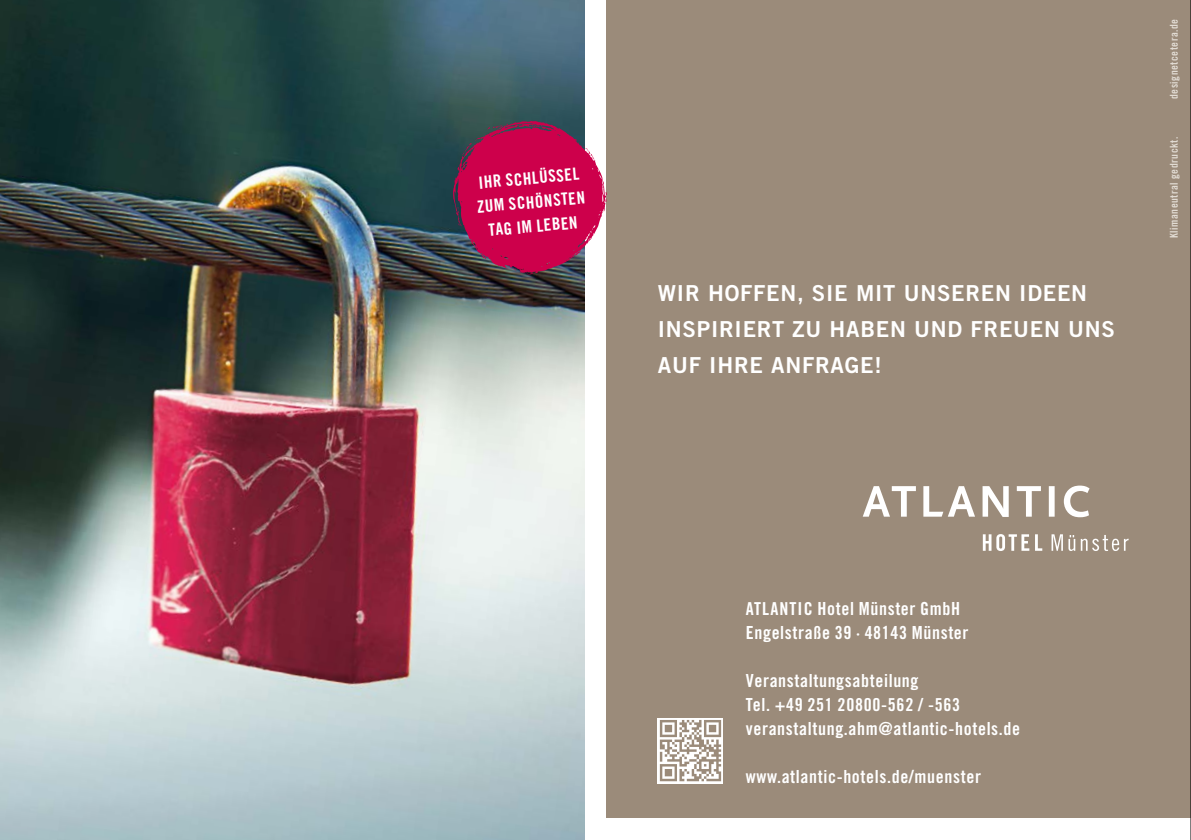
<style>
.page{position:relative;width:1191px;height:840px;background:#fff}
.page>*{position:absolute;margin:0;border:0;box-sizing:border-box;transform-origin:0 0}
.t1{font:22px/36px "Trade Gothic Bold Two";letter-spacing:.035em;color:#fff}
.t2{font:18px/24px "Trade Gothic Bold Cond Twenty";letter-spacing:.035em;color:#fff}
.t3{font:17.8px "Trade Gothic Bold Cond Twenty";letter-spacing:.04em;color:#fff}
.t4{font:17px/24px "Trade Gothic Bold Cond Twenty";color:#fff;text-align:center}
.t5{font:10.8px "Trade Gothic Bold Cond Twenty";letter-spacing:.05em;color:#e2dcd4}
.s1{font-size:17.8px}
.s2{font-size:18px}
</style>
<div class="page">
<img style="left:0;top:0;width:584px;height:839px">
<div style="left:607px;top:0;width:584px;height:816px;background:#9b8b7a"></div>
<svg style="left:453px;top:120px;width:154px;height:154px;background:#b3245b"></svg>
<svg style="left:862px;top:485px;width:227px;height:32px"></svg>
<svg style="left:982px;top:534px;width:146px;height:16px"></svg>
<svg style="left:658px;top:718px;width:65px;height:64px"></svg>
<svg style="left:660px;top:719px;width:61px;height:61px"></svg>
<hr style="left:1190px;top:0;width:1px;height:839px;background:#000">
<p class="t4" style="left:474px;top:171px;width:110px;rotate:-5deg">IHR SCHLÜSSEL<br>ZUM SCHÖNSTEN<br>TAG IM LEBEN</p>
<p class="t1" style="left:658px;top:274px;width:458px">WIR HOFFEN, SIE MIT UNSEREN IDEEN<br>INSPIRIERT ZU HABEN UND FREUEN UNS<br>AUF IHRE ANFRAGE!</p>
<p class="t5" style="left:1167px;top:99px;width:81px;rotate:-90deg">designetcetera.de</p>
<p class="t5" style="left:1167px;top:238px;width:103px;rotate:-90deg">Klimaneutral gedruckt.</p>
<p class="t2" style="left:746px;top:596px;width:224px"><span class="s1">ATLANTIC</span> Hotel Münster GmbH<br>Engelstraße 39 · 48143 Münster</p>
<p class="t2" style="left:746px;top:668px;width:174px">Veranstaltungsabteilung</p>
<p class="t3" style="left:746px;top:693px;width:216px"><span class="s2">Tel. +49</span> 251 20800-562 / -563</p>
<p class="t2" style="left:746px;top:716px;width:276px">veranstaltung.ahm@atlantic-hotels.de</p>
<p class="t2" style="left:746px;top:764px;width:237px">www.atlantic-hotels.de/muenster</p>
</div>
